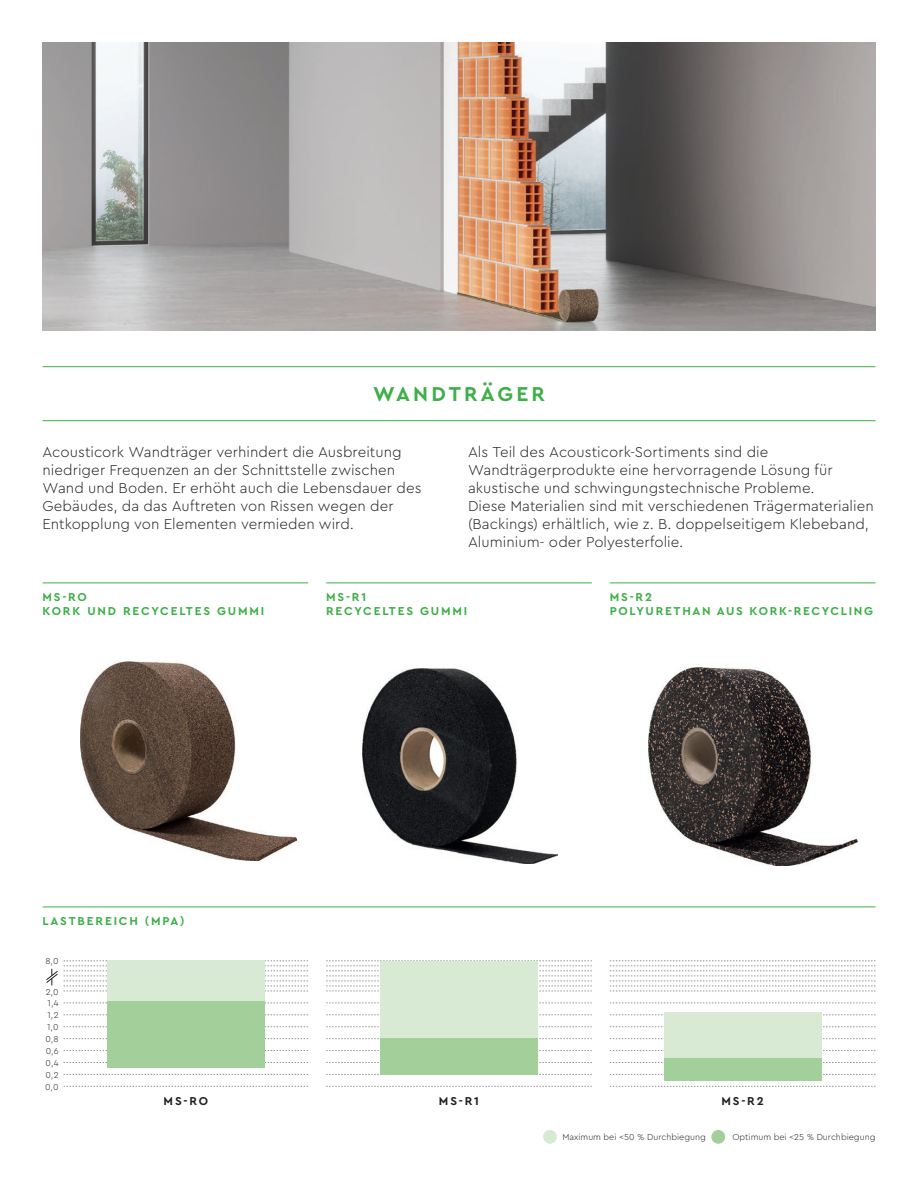
<style>
.page{position:relative;width:918px;height:1188px;background:#fff}
.page>*{position:absolute;margin:0;border:0;box-sizing:border-box;transform-origin:0 0}
.Cera_-_Títulos{font:700 21px "Cera Pro";letter-spacing:.15em;color:#3eaf49}
.Cera_-_Texto_bullets{font:300 15px/18px "Cera Pro";letter-spacing:.005em;color:#231f20}
.Cera_-_Títulos-2{font:700 12px "Cera Pro";letter-spacing:.15em;color:#3eaf49}
.Cera_-_Títulos-3{font:700 12px "Cera Pro";letter-spacing:.15em;color:#231f20}
.M_Texto_corrido_10pt{font:300 9px "Cera Pro";color:#231f20}
</style>
<div class="page">
<img style="left:43px;top:43px;width:832px;height:288px">
<img style="left:80px;top:662px;width:216px;height:199px">
<img style="left:363px;top:669px;width:194px;height:195px">
<img style="left:649px;top:667px;width:209px;height:198px">
<hr style="left:43px;top:583px;width:265px;height:1px;background:#3eaf49">
<hr style="left:326px;top:583px;width:266px;height:1px;background:#3eaf49">
<hr style="left:610px;top:583px;width:265px;height:1px;background:#3eaf49">
<svg style="left:610px;top:961px;width:265px;height:31px"></svg>
<svg style="left:64px;top:961px;width:244px;height:31px"></svg>
<svg style="left:610px;top:1003px;width:265px;height:1px"></svg>
<svg style="left:64px;top:1003px;width:244px;height:1px"></svg>
<svg style="left:610px;top:1026px;width:265px;height:1px"></svg>
<svg style="left:64px;top:1026px;width:244px;height:1px"></svg>
<svg style="left:610px;top:1050px;width:265px;height:1px"></svg>
<svg style="left:64px;top:1050px;width:244px;height:1px"></svg>
<svg style="left:610px;top:1074px;width:265px;height:1px"></svg>
<svg style="left:64px;top:1074px;width:244px;height:1px"></svg>
<svg style="left:610px;top:1015px;width:265px;height:1px"></svg>
<svg style="left:64px;top:1015px;width:244px;height:1px"></svg>
<svg style="left:610px;top:1038px;width:265px;height:1px"></svg>
<svg style="left:64px;top:1038px;width:244px;height:1px"></svg>
<svg style="left:610px;top:1062px;width:265px;height:1px"></svg>
<svg style="left:64px;top:1062px;width:244px;height:1px"></svg>
<svg style="left:610px;top:1086px;width:265px;height:1px"></svg>
<svg style="left:326px;top:961px;width:266px;height:31px"></svg>
<svg style="left:326px;top:1003px;width:266px;height:1px"></svg>
<svg style="left:326px;top:1026px;width:266px;height:1px"></svg>
<svg style="left:326px;top:1050px;width:266px;height:1px"></svg>
<svg style="left:326px;top:1074px;width:266px;height:1px"></svg>
<svg style="left:326px;top:1015px;width:266px;height:1px"></svg>
<svg style="left:326px;top:1038px;width:266px;height:1px"></svg>
<svg style="left:326px;top:1062px;width:266px;height:1px"></svg>
<svg style="left:326px;top:1086px;width:266px;height:1px"></svg>
<svg style="left:64px;top:1086px;width:244px;height:1px"></svg>
<svg style="left:46px;top:969px;width:12px;height:16px"></svg>
<div style="left:107px;top:961px;width:158px;height:70px;background:#d8ead3"></div>
<div style="left:107px;top:1001px;width:158px;height:66px;background:#a3cf9a"></div>
<div style="left:380px;top:961px;width:158px;height:89px;background:#d8ead3"></div>
<div style="left:380px;top:1038px;width:158px;height:36px;background:#a3cf9a"></div>
<div style="left:664px;top:1013px;width:157px;height:68px;background:#d8ead3"></div>
<div style="left:664px;top:1059px;width:157px;height:22px;background:#a3cf9a"></div>
<hr style="left:43px;top:907px;width:832px;height:1px;background:#3eaf49">
<div style="left:543px;top:1130px;width:14px;height:14px;background:#d8ead3;border-radius:50%"></div>
<div style="left:711px;top:1130px;width:14px;height:14px;background:#a3cf9a;border-radius:50%"></div>
<hr style="left:43px;top:366px;width:832px;height:1px;background:#3eaf49">
<hr style="left:43px;top:420px;width:832px;height:1px;background:#3eaf49">
<p class="Cera_-_Títulos" style="left:373px;top:380px;width:173px">WANDTRÄGER</p>
<p class="Cera_-_Texto_bullets" style="left:43px;top:442px;width:381px">Acousticork Wandträger verhindert die Ausbreitung niedriger Frequenzen an der Schnittstelle zwischen Wand und Boden. Er erhöht auch die Lebensdauer des Gebäudes, da das Auftreten von Rissen wegen der Entkopplung von Elementen vermieden wird.</p>
<p class="Cera_-_Texto_bullets" style="left:468px;top:442px;width:366px">Als Teil des Acousticork-Sortiments sind die<br>Wandträgerprodukte eine hervorragende Lösung für akustische und schwingungstechnische Probleme.</p>
<p class="Cera_-_Texto_bullets" style="left:468px;top:496px;width:407px">Diese Materialien sind mit verschiedenen Trägermaterialien (Backings) erhältlich, wie z. B. doppelseitigem Klebeband,<br>Aluminium- oder Polyesterfolie.</p>
<p class="Cera_-_Títulos-2" style="left:43px;top:589px;width:46px">MS-RO</p>
<p class="Cera_-_Títulos-2" style="left:43px;top:603px;width:223px">KORK UND RECYCELTES GUMMI</p>
<p class="Cera_-_Títulos-2" style="left:326px;top:589px;width:42px">MS-R1</p>
<p class="Cera_-_Títulos-2" style="left:326px;top:603px;width:143px">RECYCELTES GUMMI</p>
<p class="Cera_-_Títulos-2" style="left:43px;top:913px;width:143px">LASTBEREICH (MPA)</p>
<p class="M_Texto_corrido_10pt" style="left:45px;top:955px;width:15px">8,0</p>
<p class="M_Texto_corrido_10pt" style="left:46px;top:986px;width:14px">2,0</p>
<p class="M_Texto_corrido_10pt" style="left:48px;top:997px;width:12px">1,4</p>
<p class="M_Texto_corrido_10pt" style="left:48px;top:1009px;width:13px">1,2</p>
<p class="M_Texto_corrido_10pt" style="left:47px;top:1021px;width:13px">1,0</p>
<p class="M_Texto_corrido_10pt" style="left:45px;top:1033px;width:15px">0,8</p>
<p class="M_Texto_corrido_10pt" style="left:46px;top:1045px;width:14px">0,6</p>
<p class="M_Texto_corrido_10pt" style="left:46px;top:1057px;width:14px">0,4</p>
<p class="M_Texto_corrido_10pt" style="left:46px;top:1069px;width:15px">0,2</p>
<p class="M_Texto_corrido_10pt" style="left:45px;top:1081px;width:15px">0,0</p>
<p class="Cera_-_Títulos-2" style="left:610px;top:589px;width:44px">MS-R2</p>
<p class="Cera_-_Títulos-2" style="left:610px;top:603px;width:265px">POLYURETHAN AUS KORK-RECYCLING</p>
<p class="Cera_-_Títulos-3" style="left:164px;top:1093px;width:46px">MS-RO</p>
<p class="Cera_-_Títulos-3" style="left:439px;top:1093px;width:42px">MS-R1</p>
<p class="Cera_-_Títulos-3" style="left:722px;top:1093px;width:44px">MS-R2</p>
<p class="M_Texto_corrido_10pt" style="left:733px;top:1131px;width:144px">Optimum bei &lt;25 % Durchbiegung</p>
<p class="M_Texto_corrido_10pt" style="left:562px;top:1131px;width:145px">Maximum bei &lt;50 % Durchbiegung</p>
</div>
